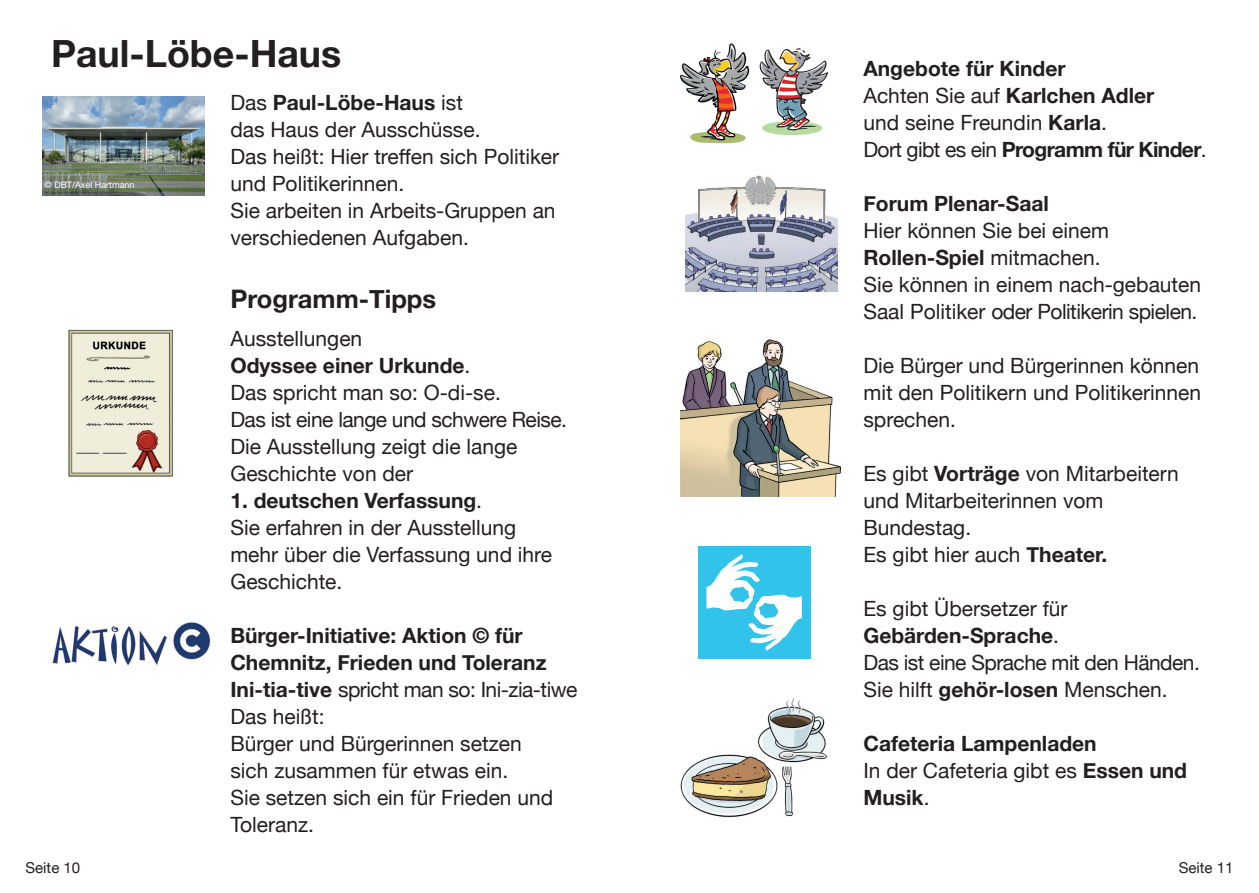
<style>
.page{position:relative;width:1259px;height:893px;background:#fff}
.page>*{position:absolute;margin:0;border:0;box-sizing:border-box;transform-origin:0 0}
.t1{font:700 37.5px "Helvetica Neue";color:#231f20}
.t2{font:700 25.5px "Helvetica Neue";color:#231f20}
.t3{font:21px/27px "Helvetica Neue";color:#231f20}
.t4{font:700 21px/27px "Helvetica Neue";color:#231f20}
.t5{font:21px/27px "Helvetica Neue";letter-spacing:-.025em;color:#231f20}
.t6{font:700 21px "Helvetica Neue";letter-spacing:-.03em;color:#231f20}
.t7{font:15px "Helvetica Neue";color:#231f20}
.t8{font:9px "Helvetica Neue";color:#fff}
.s1{font-weight:700}
.s2{font-weight:400}
</style>
<div class="page">
<img style="left:680px;top:698px;width:147px;height:120px">
<img style="left:681px;top:339px;width:161px;height:158px">
<img style="left:68px;top:329px;width:105px;height:148px">
<img style="left:52px;top:622px;width:159px;height:44px">
<img style="left:43px;top:96px;width:161px;height:100px">
<img style="left:685px;top:175px;width:152px;height:117px">
<div style="left:698px;top:546px;width:112px;height:113px;background:#31c3e9"></div>
<svg style="left:706px;top:554px;width:96px;height:97px"></svg>
<img style="left:680px;top:44px;width:70px;height:99px">
<svg style="left:759px;top:48px;width:69px;height:87px"></svg>
<h2 class="t1" style="left:51px;top:24px;width:292px">Paul-Löbe-Haus</h2>
<p class="t8" style="left:45px;top:178px;width:91px">© DBT/Axel Hartmann</p>
<p class="t7" style="left:26px;top:856px;width:56px">Seite 10</p>
<p class="t3" style="left:230px;top:90px;width:252px">Das <span class="s1">Paul-Löbe-Haus</span> ist das Haus der Ausschüsse.</p>
<p class="t3" style="left:230px;top:144px;width:330px">Das heißt: Hier treffen sich Politiker und Politikerinnen.</p>
<p class="t3" style="left:230px;top:198px;width:327px">Sie arbeiten in Arbeits-Gruppen an verschiedenen Aufgaben.</p>
<h3 class="t2" style="left:230px;top:279px;width:207px">Programm-Tipps</h3>
<h4 class="t3" style="left:230px;top:326px;width:133px">Ausstellungen</h4>
<p class="t4" style="left:230px;top:353px;width:241px">Odyssee einer Urkunde<span class="s2">.</span></p>
<p class="t3" style="left:230px;top:380px;width:272px">Das spricht man so: O-di-se.</p>
<p class="t5" style="left:230px;top:407px;width:338px">Das ist eine lange und schwere Reise.</p>
<p class="t3" style="left:230px;top:434px;width:289px">Die Ausstellung zeigt die lange<br>Geschichte von der</p>
<p class="t4" style="left:230px;top:488px;width:253px">1. deutschen Verfassung<span class="s2">.</span></p>
<p class="t3" style="left:230px;top:515px;width:323px">Sie erfahren in der Ausstellung mehr über die Verfassung und ihre<br>Geschichte.</p>
<h4 class="t4" style="left:230px;top:623px;width:318px">Bürger-Initiative: Aktion © für<br>Chemnitz, Frieden und Toleranz</h4>
<p class="t5" style="left:230px;top:677px;width:349px"><span class="s1">Ini-tia-tive</span> spricht man so: Ini-zia-tiwe</p>
<p class="t3" style="left:230px;top:704px;width:293px">Das heißt:<br>Bürger und Bürgerinnen setzen sich zusammen für etwas ein.</p>
<p class="t3" style="left:230px;top:785px;width:324px">Sie setzen sich ein für Frieden und<br>Toleranz.</p>
<h4 class="t4" style="left:863px;top:56px;width:204px">Angebote für Kinder</h4>
<p class="t3" style="left:863px;top:83px;width:292px">Achten Sie auf <span class="s1">Karlchen Adler </span>und seine Freundin <span class="s1">Karla</span>.</p>
<p class="t6" style="left:863px;top:133px;width:345px"><span class="s2">Dort gibt es ein</span> Programm für Kinder<span class="s2">.</span></p>
<h4 class="t4" style="left:863px;top:191px;width:187px">Forum Plenar-Saal</h4>
<p class="t3" style="left:863px;top:218px;width:247px">Hier können Sie bei einem<br><span class="s1">Rollen-Spiel</span> mitmachen.</p>
<p class="t3" style="left:863px;top:272px;width:339px">Sie können in einem nach-gebauten<br>Saal Politiker oder Politikerin spielen.</p>
<p class="t3" style="left:863px;top:353px;width:339px;text-align:justify">Die Bürger und Bürgerinnen können mit den Politikern und Politikerinnen sprechen.</p>
<p class="t3" style="left:863px;top:461px;width:317px">Es gibt <span class="s1">Vorträge</span> von Mitarbeitern und Mitarbeiterinnen vom<br>Bundestag.</p>
<p class="t3" style="left:863px;top:542px;width:245px">Es gibt hier auch <span class="s1">Theater.</span></p>
<p class="t3" style="left:863px;top:596px;width:206px">Es gibt Übersetzer für<br><span class="s1">Gebärden-Sprache</span>.</p>
<p class="t5" style="left:863px;top:650px;width:338px">Das ist eine Sprache mit den Händen.<br>Sie hilft <span class="s1">gehör-losen</span> Menschen.</p>
<h4 class="t4" style="left:863px;top:731px;width:235px">Cafeteria Lampenladen</h4>
<p class="t3" style="left:863px;top:758px;width:325px">In der Cafeteria gibt es <span class="s1">Essen und<br>Musik</span>.</p>
<p class="t7" style="left:1178px;top:856px;width:56px">Seite 11</p>
</div>
